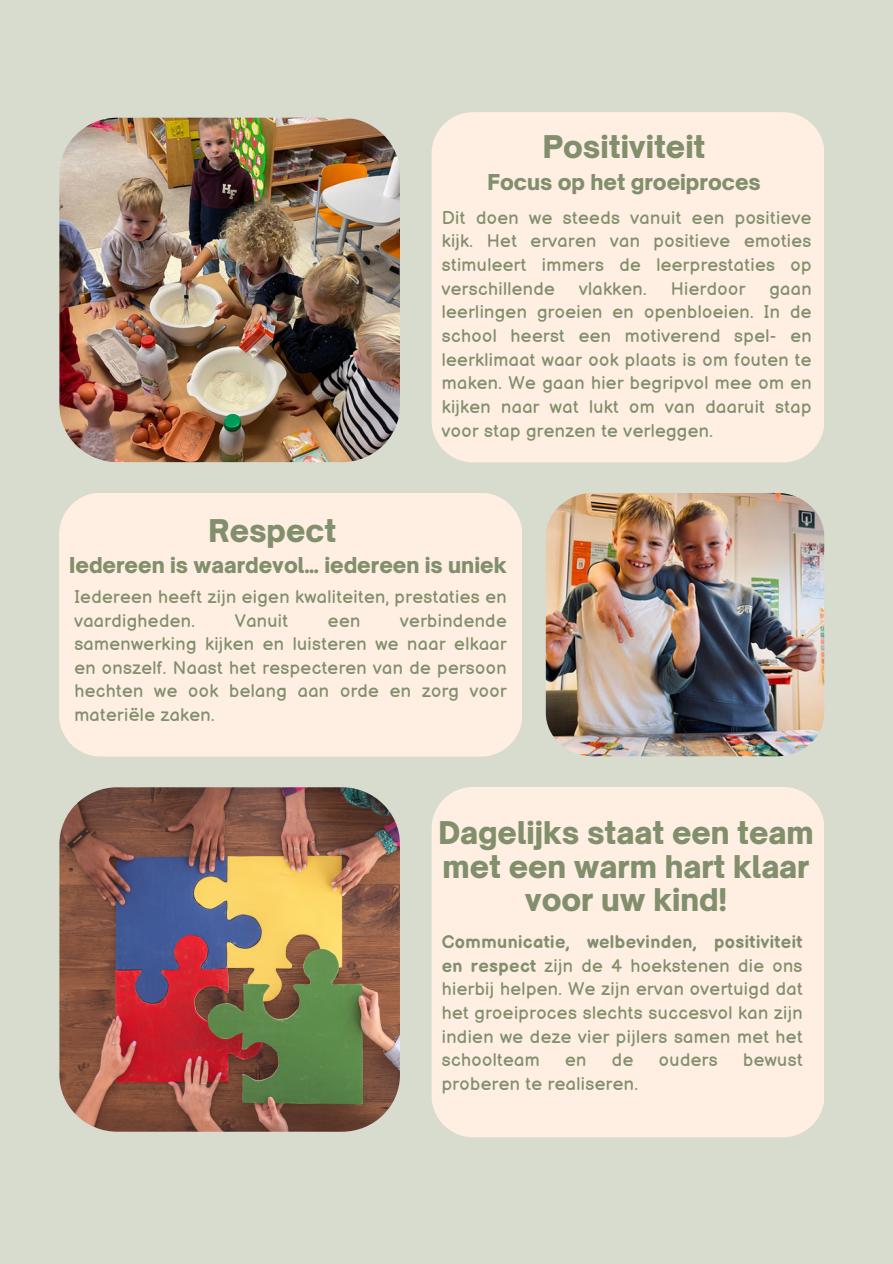
<style>
.page{position:relative;width:893px;height:1264px;background:#fff}
.page>*{position:absolute;margin:0;border:0;box-sizing:border-box;transform-origin:0 0}
.t1{font:900 30px/33.8px "Open Sauce One";color:#818f6d;text-align:center}
.t2{font:900 21px "Open Sauce One";color:#818f6d}
.t3{font:18px/23.7px "Balsamiq Sans";letter-spacing:.02em;color:#818f6d;text-align:justify}
.s1{font-weight:700}
</style>
<div class="page">
<div style="left:0;top:0;width:892px;height:1263px;background:#d7dcce"></div>
<img style="left:545px;top:493px;width:279px;height:263px;border-radius:45px">
<div style="left:59px;top:493px;width:463px;height:263px;background:#ffefe2"></div>
<div style="left:431px;top:112px;width:393px;height:350px;background:#ffefe2"></div>
<img style="left:59px;top:118px;width:341px;height:344px;border-radius:57px">
<div style="left:431px;top:787px;width:393px;height:350px;background:#ffefe2"></div>
<img style="left:59px;top:787px;width:341px;height:344px;border-radius:57px">
<h1 class="t1" style="left:542px;top:129px;width:164px">Positiviteit</h1>
<h2 class="t2" style="left:487px;top:168px;width:275px">Focus op het groeiproces</h2>
<p class="t3" style="left:442px;top:206px;width:371px">Dit doen we steeds vanuit een positieve kijk. Het ervaren van positieve emoties stimuleert immers de leerprestaties op verschillende</p>
<p class="t3" style="left:579px;top:277px;width:69px">vlakken.</p>
<p class="t3" style="left:670px;top:277px;width:76px">Hierdoor</p>
<p class="t3" style="left:442px;top:277px;width:371px;text-indent:327px">gaan leerlingen groeien en openbloeien. In de school heerst een motiverend spel- en leerklimaat waar ook plaats is om fouten te maken. We gaan hier begripvol mee om en kijken naar wat lukt om van daaruit stap voor stap grenzen te verleggen.</p>
<h1 class="t1" style="left:208px;top:514px;width:129px">Respect</h1>
<p class="t2" style="left:69px;top:552px;width:439px">Iedereen is waardevol… iedereen is uniek</p>
<h2 class="t3" style="left:74px;top:585px;width:434px">Iedereen heeft zijn eigen kwaliteiten, prestaties en vaardigheden.</h2>
<h2 class="t3" style="left:235px;top:609px;width:55px">Vanuit</h2>
<h2 class="t3" style="left:328px;top:609px;width:34px">een</h2>
<h2 class="t3" style="left:74px;top:609px;width:434px;text-indent:326px">verbindende samenwerking kijken en luisteren we naar elkaar en onszelf. Naast het respecteren van de persoon hechten we ook belang aan orde en zorg voor materiële zaken.</h2>
<h1 class="t1" style="left:438px;top:815px;width:376px">Dagelijks staat een team met een warm hart klaar voor uw kind!</h1>
<p class="t3" style="left:442px;top:930px;width:362px"><span class="s1">Communicatie, welbevinden, positiviteit en respect</span> zijn de 4 hoekstenen die ons hierbij helpen. We zijn ervan overtuigd dat het groeiproces slechts succesvol kan zijn indien we deze vier pijlers samen met het schoolteam</p>
<p class="t3" style="left:565px;top:1048px;width:23px">en</p>
<p class="t3" style="left:612px;top:1048px;width:23px">de</p>
<p class="t3" style="left:659px;top:1048px;width:60px">ouders</p>
<p class="t3" style="left:743px;top:1048px;width:61px">bewust</p>
<p class="t3" style="left:442px;top:1072px;width:197px">proberen te realiseren.</p>
</div>
